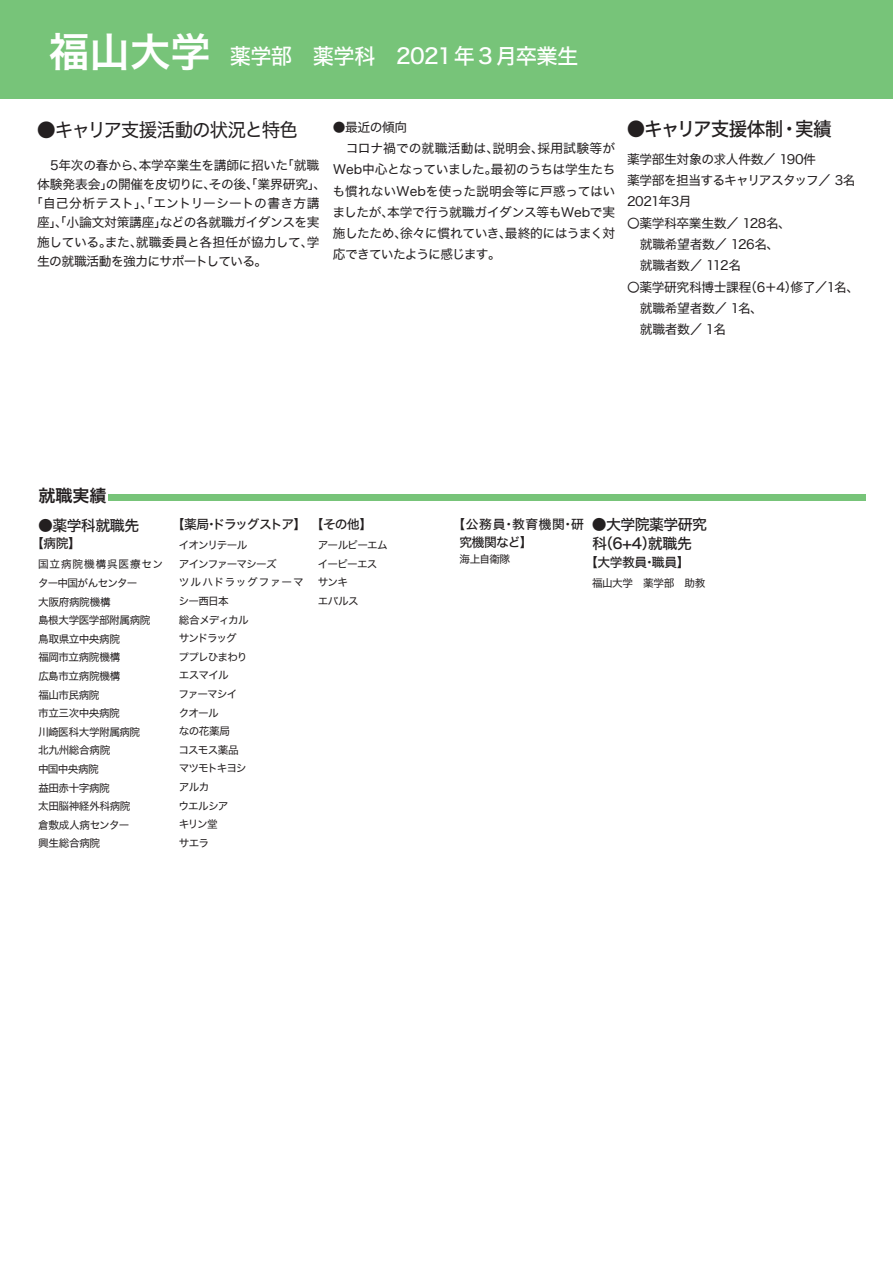
<style>
.page{position:relative;width:893px;height:1263px;background:#fff}
.page>*{position:absolute;margin:0;border:0;box-sizing:border-box;transform-origin:0 0}
.t1{font:21.3px "Hiragino Kaku W5 90 msp RKSJ H";letter-spacing:-.03em;color:#fff}
.t2{font:19.2px "Hiragino Kaku W4 90 msp RKSJ H";letter-spacing:-.055em;color:#231f20}
.t3{font:19.2px "Hiragino Kaku W5 90 msp RKSJ H";letter-spacing:-.04em;color:#231f20}
.t4{font:16.95px "Hiragino Kaku W6 90 msp RKSJ H";color:#231f20}
.t5{font:14.85px/19.2px "Hiragino Kaku W5 90 msp RKSJ H";letter-spacing:-.03em;color:#231f20}
.t6{font:12.75px/21.3px "Hiragino Kaku W4 90 msp RKSJ H";letter-spacing:-.03em;color:#231f20}
.t7{font:12.75px "Hiragino Kaku W4 90 msp RKSJ H";letter-spacing:.015em;color:#231f20}
.t8{font:12.75px "Hiragino Kaku W4 90 msp RKSJ H";letter-spacing:-.05em;color:#231f20}
.t9{font:12.75px "Hiragino Kaku W5 90 msp RKSJ H";letter-spacing:-.1em;color:#231f20}
.t10{font:12.75px/18.1px "Hiragino Kaku W5 90 msp RKSJ H";letter-spacing:.035em;color:#231f20}
.t11{font:12.75px "Hiragino Kaku W5 90 msp RKSJ H";letter-spacing:-.04em;color:#231f20}
.t12{font:10.65px/18.6px "Hiragino Kaku W4 90 msp RKSJ H";letter-spacing:-.05em;color:#231f20}
.t13{font:10.65px/18.6px "Hiragino Kaku W4 90 msp RKSJ H";letter-spacing:-.075em;color:#231f20}
.s1{font-family:"Hiragino Kaku W6 90 msp RKSJ H";font-size:40.35px}
</style>
<div class="page">
<div style="left:0;top:0;width:893px;height:98px;background:#77c479"></div>
<div style="left:108px;top:495px;width:758px;height:6px;background:#77c479"></div>
<h1 class="t1" style="left:49px;top:45px;width:531px"><span class="s1">福山大学</span> 薬学部　薬学科　2021年 3 月卒業生</h1>
<h2 class="t2" style="left:37px;top:120px;width:263px">●キャリア支援活動の状況と特色</h2>
<p class="t6" style="left:37px;top:155px;width:284px">　5年次の春から、本学卒業生を講師に招いた「就職</p>
<p class="t6" style="left:37px;top:174px;width:291px">体験発表会」の開催を皮切りに、その後、「業界研究」、</p>
<p class="t7" style="left:30px;top:197px;width:291px">「自己分析テスト」、「エントリーシートの書き方講</p>
<p class="t6" style="left:37px;top:212px;width:284px">座」、「小論文対策講座」などの各就職ガイダンスを実</p>
<p class="t6" style="left:37px;top:232px;width:284px">施している。また、就職委員と各担任が協力して、学</p>
<p class="t8" style="left:37px;top:254px;width:232px">生の就職活動を強力にサポートしている。</p>
<p class="t6" style="left:332px;top:117px;width:285px">●最近の傾向<br>　コロナ禍での就職活動は、説明会、採用試験等が<br>Web中心となっていました。最初のうちは学生たちも慣れないWebを使った説明会等に戸惑ってはいましたが、本学で行う就職ガイダンス等もWebで実施したため、徐々に慣れていき、最終的にはうまく対応できていたように感じます。</p>
<h2 class="t3" style="left:627px;top:119px;width:206px">●キャリア支援体制・実績</h2>
<p class="t6" style="left:627px;top:149px;width:234px">薬学部生対象の求人件数／ 190件<br>薬学部を担当するキャリアスタッフ／ 3名<br>2021年3月<br>〇薬学科卒業生数／ 128名、<br>　就職希望者数／ 126名、<br>　就職者数／ 112名<br>〇薬学研究科博士課程（6＋4）修了／1名、　就職希望者数／ 1名、<br>　就職者数／ 1名</p>
<h3 class="t4" style="left:39px;top:487px;width:70px">就職実績</h3>
<p class="t5" style="left:38px;top:516px;width:103px">●薬学科就職先</p>
<p class="t11" style="left:31px;top:537px;width:51px">【病院】</p>
<p class="t12" style="left:38px;top:555px;width:127px">国立病院機構呉医療センター中国がんセンター<br>大阪府病院機構<br>島根大学医学部附属病院鳥取県立中央病院<br>福岡市立病院機構<br>広島市立病院機構<br>福山市民病院<br>市立三次中央病院<br>川崎医科大学附属病院<br>北九州総合病院<br>中国中央病院<br>益田赤十字病院<br>太田脳神経外科病院<br>倉敷成人病センター<br>興生総合病院</p>
<p class="t9" style="left:172px;top:517px;width:202px">【薬局・ドラッグストア】【その他】</p>
<p class="t13" style="left:178px;top:536px;width:127px">イオンリテール<br>アインファーマシーズ<br>ツルハドラッグファーマシー西日本<br>総合メディカル<br>サンドラッグ<br>ププレひまわり<br>エスマイル<br>ファーマシイ<br>クオール<br>なの花薬局<br>コスモス薬品<br>マツモトキヨシ<br>アルカ<br>ウエルシア<br>キリン堂<br>サエラ</p>
<p class="t12" style="left:318px;top:536px;width:72px">アールピーエムイーピーエスサンキ<br>エバルス</p>
<p class="t10" style="left:459px;top:515px;width:126px;text-indent:-7px">【公務員・教育機関・研究機関など】</p>
<p class="t12" style="left:460px;top:550px;width:52px">海上自衛隊</p>
<p class="t5" style="left:592px;top:516px;width:117px">●大学院薬学研究科（6+4）就職先</p>
<p class="t11" style="left:585px;top:555px;width:106px">【大学教員・職員】</p>
<p class="t12" style="left:592px;top:574px;width:115px">福山大学　薬学部　助教</p>
</div>
